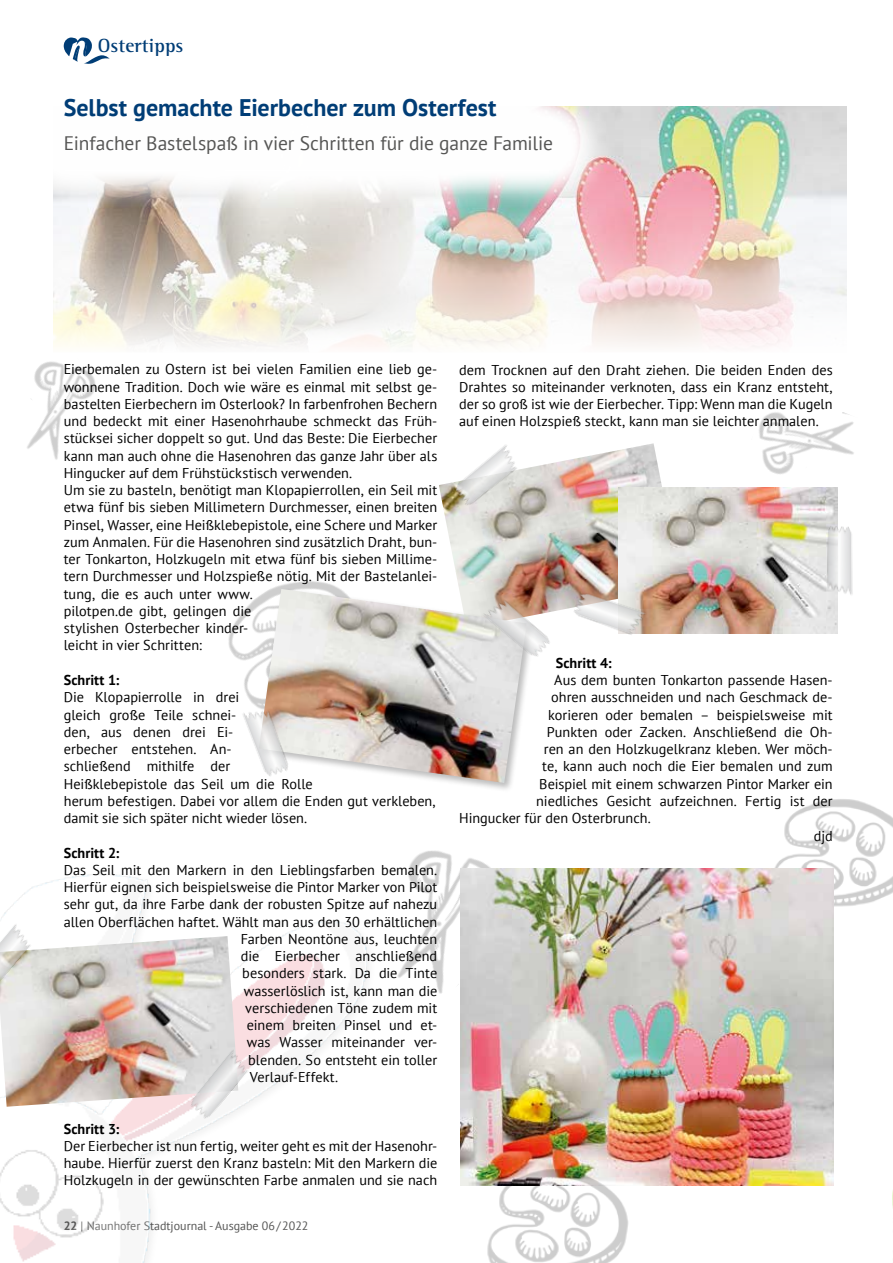
<style>
.page{position:relative;width:893px;height:1263px;background:#fff}
.page>*{position:absolute;margin:0;border:0;box-sizing:border-box;transform-origin:0 0}
.t1{font:700 24px "PT Sans";letter-spacing:-.005em;color:#003d76}
.t2{font:19.5px "PT Sans";letter-spacing:-.005em;color:#565655}
.t3{font:700 19.5px "Rotis Semi Serif Std";letter-spacing:.005em;color:#003d76}
.t4{font:14.25px/17.2px "PT Sans";color:#000}
.t5{font:700 14.25px "PT Sans";letter-spacing:.005em;color:#000}
.t6{font:12px "PT Sans";color:#565655}
.s1{font-weight:700}
</style>
<div class="page">
<img style="left:892px;top:1190px;width:1px;height:18px">
<img style="left:228px;top:581px;width:108px;height:111px">
<img style="left:767px;top:799px;width:126px;height:110px">
<img style="left:759px;top:412px;width:95px;height:62px">
<img style="left:27px;top:361px;width:68px;height:99px">
<img style="left:447px;top:443px;width:215px;height:144px">
<img style="left:619px;top:487px;width:218px;height:146px">
<img style="left:0;top:850px;width:678px;height:413px">
<img style="left:460px;top:869px;width:373px;height:316px">
<img style="left:53px;top:106px;width:793px;height:241px">
<svg style="left:53px;top:106px;width:560px;height:110px"></svg>
<div style="left:257px;top:587px;width:279px;height:206px;background:#000;opacity:.27"></div>
<img style="left:259px;top:589px;width:268px;height:194px">
<img style="left:470px;top:580px;width:86px;height:95px">
<img style="left:243px;top:692px;width:63px;height:101px">
<img style="left:0;top:936px;width:238px;height:171px">
<img style="left:171px;top:1036px;width:96px;height:102px">
<img style="left:0;top:910px;width:50px;height:90px">
<img style="left:439px;top:443px;width:97px;height:82px">
<img style="left:556px;top:577px;width:101px;height:58px">
<img style="left:814px;top:512px;width:39px;height:91px">
<img style="left:483px;top:1168px;width:147px;height:95px">
<svg style="left:64px;top:37px;width:46px;height:27px"></svg>
<h2 class="t3" style="left:98px;top:34px;width:87px">Ostertipps</h2>
<h1 class="t1" style="left:64px;top:91px;width:434px">Selbst gemachte Eierbecher zum Osterfest</h1>
<h2 class="t2" style="left:64px;top:131px;width:491px">Einfacher Bastelspaß in vier Schritten für die ganze Familie</h2>
<p class="t4" style="left:64px;top:360px;width:375px">Eierbemalen zu Ostern ist bei vielen Familien eine lieb ge&shy;wonnene Tradition. Doch wie wäre es einmal mit selbst ge&shy;bastelten Eierbechern im Osterlook? In farbenfrohen Bechern und bedeckt mit einer Hasenohrhaube schmeckt das Früh&shy;stücksei sicher doppelt so gut. Und das Beste: Die Eierbecher kann man auch ohne die Hasenohren das ganze Jahr über als Hingucker auf dem Frühstückstisch verwenden.<br>Um sie zu basteln, benötigt man Klopapierrollen, ein Seil mit etwa fünf bis sieben Millimetern Durchmesser, einen breiten Pinsel, Wasser, eine Heißklebepistole, eine Schere und Marker zum Anmalen. Für die Hasenohren sind zusätzlich Draht, bun&shy;ter Tonkarton, Holzkugeln mit etwa fünf bis sieben Millime&shy;tern Durchmesser und Holzspieße nötig. Mit der Bastelanlei&shy;tung, die es auch unter www.<br>pilotpen.de gibt, gelingen die<br>stylishen Osterbecher kinder-<br>leicht in vier Schritten:</p>
<p class="t5" style="left:64px;top:671px;width:57px">Schritt 1:</p>
<p class="t4" style="left:64px;top:688px;width:374px">Die Klopapierrolle in drei<br>gleich große Teile schnei-<br>den, aus denen drei Ei-<br>erbecher entstehen. An-<br>schließend mithilfe der<br>Heißklebepistole das Seil um die Rolle<br>herum befestigen. Dabei vor allem die Enden gut verkleben, damit sie sich später nicht wieder lösen.</p>
<p class="t5" style="left:64px;top:843px;width:57px">Schritt 2:</p>
<p class="t4" style="left:64px;top:861px;width:375px">Das Seil mit den Markern in den Lieblingsfarben bemalen.</p>
<p class="t4" style="left:64px;top:878px;width:375px">Hierfür eignen sich beispielsweise die Pintor Marker von Pilot</p>
<p class="t4" style="left:64px;top:895px;width:375px">sehr gut, da ihre Farbe dank der robusten Spitze auf nahezu</p>
<p class="t4" style="left:64px;top:913px;width:375px">allen Oberflächen haftet. Wählt man aus den 30 erhältlichen</p>
<p class="t4" style="left:241px;top:930px;width:198px">Farben Neontöne aus, leuchten</p>
<p class="t4" style="left:241px;top:947px;width:198px">die Eierbecher anschließend</p>
<p class="t4" style="left:242px;top:964px;width:196px">besonders stark. Da die Tinte</p>
<p class="t4" style="left:244px;top:982px;width:195px">wasserlöslich ist, kann man die</p>
<p class="t4" style="left:245px;top:999px;width:193px">verschiedenen Töne zudem mit</p>
<p class="t4" style="left:247px;top:1016px;width:192px">einem breiten Pinsel und et-</p>
<p class="t4" style="left:247px;top:1033px;width:192px">was Wasser miteinander ver-</p>
<p class="t4" style="left:248px;top:1051px;width:190px">blenden. So entsteht ein toller</p>
<p class="t4" style="left:250px;top:1068px;width:90px">Verlauf-Effekt.</p>
<p class="t5" style="left:64px;top:1119px;width:57px">Schritt 3:</p>
<p class="t4" style="left:64px;top:1137px;width:375px;text-align:justify">Der Eierbecher ist nun fertig, weiter geht es mit der Hasenohr&shy;haube. Hierfür zuerst den Kranz basteln: Mit den Markern die Holzkugeln in der gewünschten Farbe anmalen und sie nach</p>
<p class="t6" style="left:64px;top:1218px;width:246px"><span class="s1">22</span> | Naunhofer Stadtjournal - Ausgabe 06/2022</p>
<p class="t4" style="left:459px;top:361px;width:375px;text-align:justify">dem Trocknen auf den Draht ziehen. Die beiden Enden des Drahtes so miteinander verknoten, dass ein Kranz entsteht, der so groß ist wie der Eierbecher. Tipp: Wenn man die Kugeln auf einen Holzspieß steckt, kann man sie leichter anmalen.</p>
<p class="t5" style="left:556px;top:653px;width:57px">Schritt 4:</p>
<p class="t4" style="left:554px;top:671px;width:280px">Aus dem bunten Tonkarton passende Hasen-</p>
<p class="t4" style="left:551px;top:688px;width:283px">ohren ausschneiden und nach Geschmack de-</p>
<p class="t4" style="left:548px;top:706px;width:286px">korieren oder bemalen – beispielsweise mit</p>
<p class="t4" style="left:547px;top:723px;width:287px">Punkten oder Zacken. Anschließend die Oh-</p>
<p class="t4" style="left:544px;top:740px;width:290px">ren an den Holzkugelkranz kleben. Wer möch-</p>
<p class="t4" style="left:542px;top:757px;width:292px">te, kann auch noch die Eier bemalen und zum</p>
<p class="t4" style="left:539px;top:775px;width:295px">Beispiel mit einem schwarzen Pintor Marker ein</p>
<p class="t4" style="left:536px;top:792px;width:298px">niedliches Gesicht aufzeichnen. Fertig ist der</p>
<p class="t4" style="left:459px;top:809px;width:193px">Hingucker für den Osterbrunch.</p>
<p class="t4" style="left:814px;top:826px;width:20px">djd</p>
</div>
